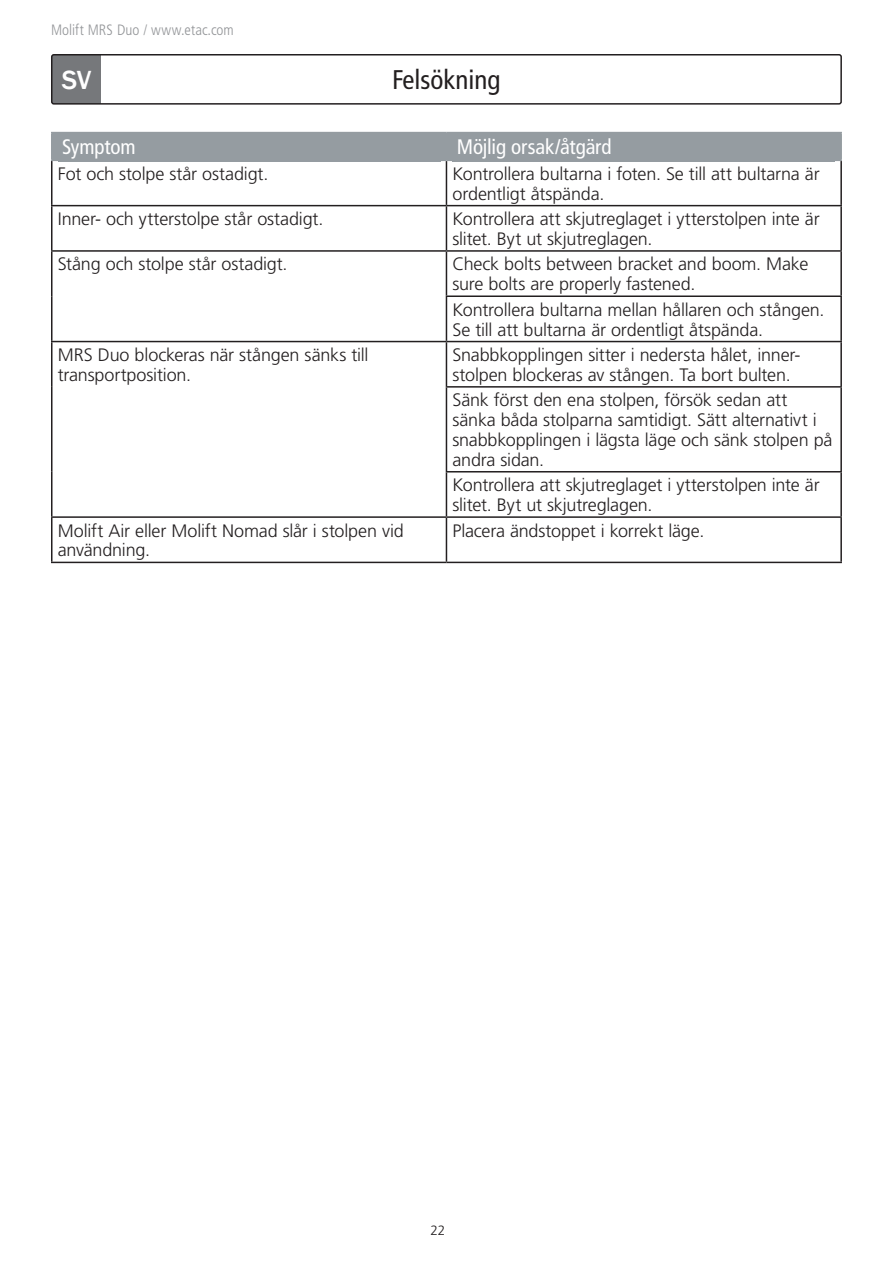
<style>
.page{position:relative;width:893px;height:1263px;background:#fff}
.page>*{position:absolute;margin:0;border:0;box-sizing:border-box;transform-origin:0 0}
.Chapter_header{font:condensed 27px "Frutiger LT Pro";color:#231f20}
.t1{font:500 27px "Franklin Gothic";color:#fff}
.Paragraph_header_-_on_grey_ruler{font:condensed 21px "Frutiger LT Pro";letter-spacing:-.005em;color:#fff}
.Body_text{font:300 18px/19.8px "Frutiger LT Pro";letter-spacing:-.01em;color:#231f20}
.t2{font:300 condensed 15px "Frutiger LT Pro";letter-spacing:.005em;color:#939598}
.t3{font:300 13.5px "Frutiger LT Pro";color:#231f20}
</style>
<div class="page">
<div style="left:52px;top:55px;width:49px;height:49px;background:#76787b"></div>
<div style="left:51px;top:54px;width:791px;height:51px;border:2px solid #231f20;border-radius:2px"></div>
<hr style="left:446px;top:161px;width:1px;height:44px;background:#231f20">
<hr style="left:51px;top:206px;width:1px;height:44px;background:#231f20">
<hr style="left:446px;top:206px;width:1px;height:44px;background:#231f20">
<hr style="left:840px;top:206px;width:2px;height:44px;background:#231f20">
<hr style="left:51px;top:250px;width:395px;height:2px;background:#231f20">
<hr style="left:51px;top:252px;width:1px;height:44px;background:#231f20">
<hr style="left:446px;top:250px;width:396px;height:2px;background:#231f20">
<hr style="left:446px;top:252px;width:1px;height:43px;background:#231f20">
<hr style="left:840px;top:252px;width:2px;height:43px;background:#231f20">
<hr style="left:51px;top:296px;width:1px;height:45px;background:#231f20">
<hr style="left:446px;top:295px;width:396px;height:2px;background:#231f20">
<hr style="left:446px;top:297px;width:1px;height:44px;background:#231f20">
<hr style="left:840px;top:297px;width:2px;height:44px;background:#231f20">
<hr style="left:51px;top:341px;width:395px;height:1px;background:#231f20">
<hr style="left:51px;top:342px;width:1px;height:45px;background:#231f20">
<hr style="left:446px;top:341px;width:396px;height:1px;background:#231f20">
<hr style="left:446px;top:342px;width:1px;height:44px;background:#231f20">
<hr style="left:840px;top:342px;width:2px;height:44px;background:#231f20">
<hr style="left:51px;top:387px;width:1px;height:85px;background:#231f20">
<hr style="left:446px;top:386px;width:396px;height:2px;background:#231f20">
<hr style="left:446px;top:388px;width:1px;height:83px;background:#231f20">
<hr style="left:840px;top:388px;width:2px;height:83px;background:#231f20">
<hr style="left:51px;top:472px;width:1px;height:44px;background:#231f20">
<hr style="left:446px;top:471px;width:396px;height:1px;background:#231f20">
<hr style="left:446px;top:472px;width:1px;height:44px;background:#231f20">
<hr style="left:840px;top:472px;width:2px;height:44px;background:#231f20">
<hr style="left:51px;top:516px;width:395px;height:2px;background:#231f20">
<hr style="left:51px;top:518px;width:1px;height:44px;background:#231f20">
<hr style="left:446px;top:516px;width:396px;height:2px;background:#231f20">
<hr style="left:446px;top:518px;width:1px;height:44px;background:#231f20">
<hr style="left:840px;top:518px;width:2px;height:44px;background:#231f20">
<hr style="left:51px;top:562px;width:395px;height:1px;background:#231f20">
<hr style="left:446px;top:562px;width:396px;height:1px;background:#231f20">
<hr style="left:51px;top:132px;width:395px;height:1px;background:#959ca1">
<svg style="left:51px;top:133px;width:789px;height:27px"></svg>
<hr style="left:446px;top:132px;width:396px;height:1px;background:#959ca1">
<hr style="left:840px;top:133px;width:2px;height:27px;background:#959ca1">
<hr style="left:51px;top:160px;width:395px;height:1px;background:#959ca1">
<hr style="left:446px;top:160px;width:396px;height:1px;background:#959ca1">
<hr style="left:51px;top:161px;width:1px;height:44px;background:#231f20">
<hr style="left:840px;top:161px;width:2px;height:44px;background:#231f20">
<hr style="left:51px;top:205px;width:395px;height:1px;background:#231f20">
<hr style="left:446px;top:205px;width:396px;height:1px;background:#231f20">
<div style="left:58px;top:134px;width:382px;height:28px;background:#959ca1"></div>
<div style="left:452px;top:134px;width:383px;height:28px;background:#959ca1"></div>
<p class="t2" style="left:51px;top:22px;width:184px">Molift MRS Duo / www.etac.com</p>
<h1 class="t1" style="left:62px;top:63px;width:31px">SV</h1>
<p class="Chapter_header" style="left:392px;top:63px;width:110px">Felsökning</p>
<p class="Paragraph_header_-_on_grey_ruler" style="left:62px;top:134px;width:75px">Symptom</p>
<p class="Paragraph_header_-_on_grey_ruler" style="left:457px;top:134px;width:156px">Möjlig orsak/åtgärd</p>
<p class="Body_text" style="left:58px;top:164px;width:209px">Fot och stolpe står ostadigt.</p>
<p class="Body_text" style="left:452px;top:164px;width:369px">Kontrollera bultarna i foten. Se till att bultarna är ordentligt åtspända.</p>
<p class="Body_text" style="left:58px;top:209px;width:264px">Inner- och ytterstolpe står ostadigt.</p>
<p class="Body_text" style="left:452px;top:209px;width:369px">Kontrollera att skjutreglaget i ytterstolpen inte är slitet. Byt ut skjutreglagen.</p>
<p class="Body_text" style="left:58px;top:254px;width:228px">Stång och stolpe står ostadigt.</p>
<p class="Body_text" style="left:452px;top:254px;width:357px">Check bolts between bracket and boom. Make sure bolts are properly fastened.</p>
<p class="Body_text" style="left:452px;top:300px;width:370px">Kontrollera bultarna mellan hållaren och stången.<br>Se till att bultarna är ordentligt åtspända.</p>
<p class="Body_text" style="left:58px;top:345px;width:312px">MRS Duo blockeras när stången sänks till transportposition.</p>
<p class="Body_text" style="left:452px;top:345px;width:350px">Snabbkopplingen sitter i nedersta hålet, inner&shy;stolpen blockeras av stången. Ta bort bulten.</p>
<p class="Body_text" style="left:452px;top:390px;width:382px">Sänk först den ena stolpen, försök sedan att sänka båda stolparna samtidigt. Sätt alternativt i snabbkopplingen i lägsta läge och sänk stolpen på andra sidan.</p>
<p class="Body_text" style="left:452px;top:475px;width:369px">Kontrollera att skjutreglaget i ytterstolpen inte är slitet. Byt ut skjutreglagen.</p>
<p class="Body_text" style="left:58px;top:521px;width:348px">Molift Air eller Molift Nomad slår i stolpen vid användning.</p>
<p class="Body_text" style="left:452px;top:521px;width:250px">Placera ändstoppet i korrekt läge.</p>
<p class="t3" style="left:430px;top:1222px;width:17px">22</p>
</div>
